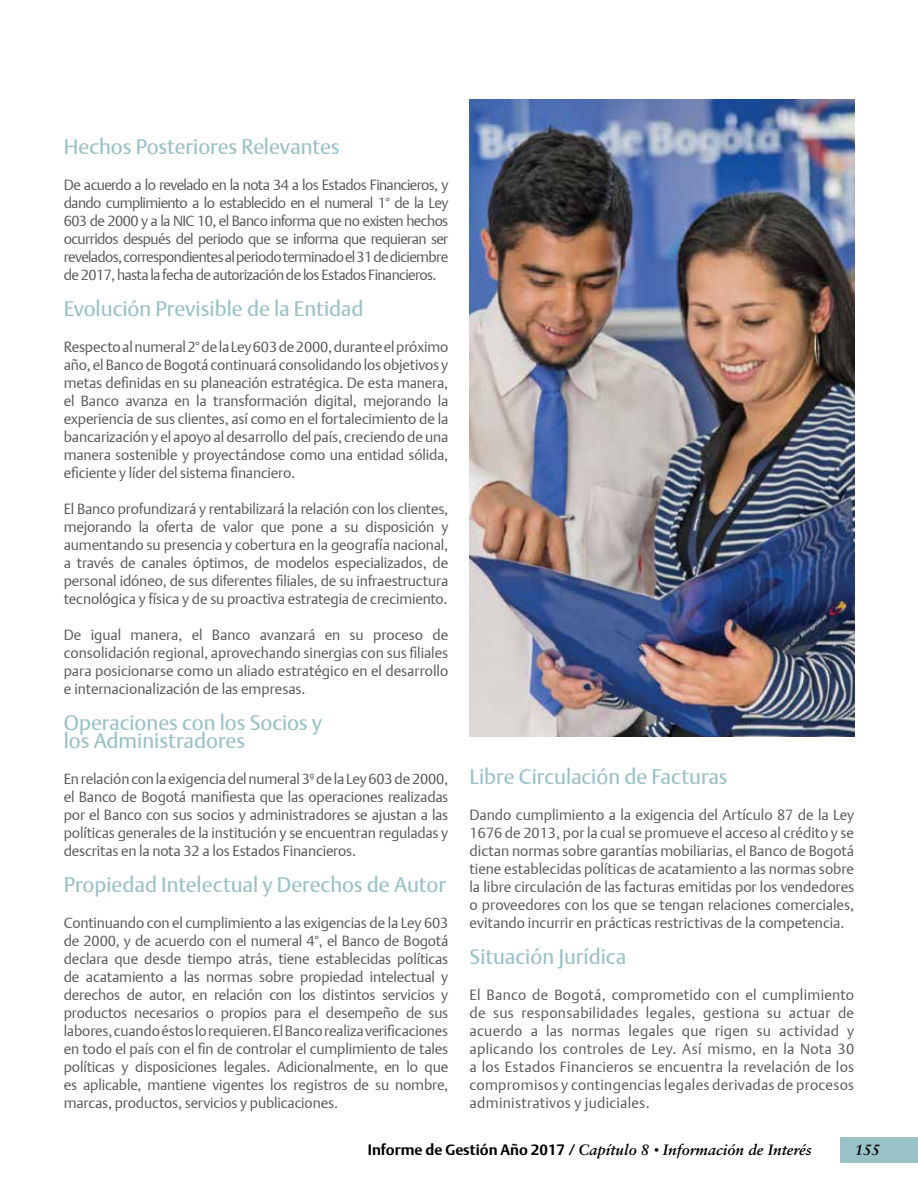
<style>
.page{position:relative;width:918px;height:1188px;background:#fff}
.page>*{position:absolute;margin:0;border:0;box-sizing:border-box;transform-origin:0 0}
.t1{font:21px/18px "DTL Argo T";color:#9ac1c5}
.t2{font:italic 700 15px "Sabon LT Std";color:#000}
.t3{font:14.7px/18px "DTL Argo T Light";letter-spacing:-.01em;color:#58595b;text-align:justify}
.s1{font-family:"DTL Argo T";font-style:normal}
.s2{font-family:"Gill Sans";font-weight:400;font-style:normal}
</style>
<div class="page">
<img style="left:470px;top:100px;width:384px;height:637px">
<div style="left:840px;top:1137px;width:78px;height:25px;background:#9ac1c5"></div>
<h1 class="t1" style="left:64px;top:137px;width:277px">Hechos Posteriores Relevantes</h1>
<p class="t3" style="left:64px;top:175px;width:386px">De acuerdo a lo revelado en la nota 34 a los Estados Financieros, y dando cumplimiento a lo establecido en el numeral 1° de la Ley 603 de 2000 y a la NIC 10, el Banco informa que no existen hechos ocurridos después del periodo que se informa que requieran ser revelados, correspondientes al periodo terminado el 31 de diciembre de 2017, hasta la fecha de autorización de los Estados Financieros.</p>
<h1 class="t1" style="left:64px;top:299px;width:301px">Evolución Previsible de la Entidad</h1>
<p class="t3" style="left:64px;top:337px;width:386px">Respecto al numeral 2° de la Ley 603 de 2000, durante el próximo año, el Banco de Bogotá continuará consolidando los objetivos y metas definidas en su planeación estratégica. De esta manera, el Banco avanza en la transformación digital, mejorando la experiencia de sus clientes, así como en el fortalecimiento de la bancarización y el apoyo al desarrollo del país, creciendo de una manera sostenible y proyectándose como una entidad sólida, eficiente y líder del sistema financiero.</p>
<p class="t3" style="left:64px;top:499px;width:386px">El Banco profundizará y rentabilizará la relación con los clientes, mejorando la oferta de valor que pone a su disposición y aumentando su presencia y cobertura en la geografía nacional, a través de canales óptimos, de modelos especializados, de personal idóneo, de sus diferentes filiales, de su infraestructura tecnológica y física y de su proactiva estrategia de crecimiento.</p>
<p class="t3" style="left:64px;top:625px;width:386px">De igual manera, el Banco avanzará en su proceso de consolidación regional, aprovechando sinergias con sus filiales para posicionarse como un aliado estratégico en el desarrollo e internacionalización de las empresas.</p>
<h1 class="t1" style="left:64px;top:713px;width:260px">Operaciones con los Socios y los Administradores</h1>
<p class="t3" style="left:64px;top:769px;width:386px">En relación con la exigencia del numeral 3º de la Ley 603 de 2000, el Banco de Bogotá manifiesta que las operaciones realizadas por el Banco con sus socios y administradores se ajustan a las políticas generales de la institución y se encuentran reguladas y descritas en la nota 32 a los Estados Financieros.</p>
<h1 class="t1" style="left:64px;top:875px;width:384px">Propiedad Intelectual y Derechos de Autor</h1>
<p class="t3" style="left:64px;top:913px;width:386px">Continuando con el cumplimiento a las exigencias de la Ley 603 de 2000, y de acuerdo con el numeral 4°, el Banco de Bogotá declara que desde tiempo atrás, tiene establecidas políticas de acatamiento a las normas sobre propiedad intelectual y derechos de autor, en relación con los distintos servicios y productos necesarios o propios para el desempeño de sus labores, cuando éstos lo requieren. El Banco realiza verificaciones en todo el país con el fin de controlar el cumplimiento de tales políticas y disposiciones legales. Adicionalmente, en lo que es aplicable, mantiene vigentes los registros de su nombre, marcas, productos, servicios y publicaciones.</p>
<h1 class="t1" style="left:470px;top:767px;width:260px">Libre Circulación de Facturas</h1>
<p class="t3" style="left:470px;top:805px;width:386px">Dando cumplimiento a la exigencia del Artículo 87 de la Ley 1676 de 2013, por la cual se promueve el acceso al crédito y se dictan normas sobre garantías mobiliarias, el Banco de Bogotá tiene establecidas políticas de acatamiento a las normas sobre la libre circulación de las facturas emitidas por los vendedores o proveedores con los que se tengan relaciones comerciales, evitando incurrir en prácticas restrictivas de la competencia.</p>
<h1 class="t1" style="left:470px;top:947px;width:158px">Situación Jurídica</h1>
<p class="t3" style="left:470px;top:985px;width:386px">El Banco de Bogotá, comprometido con el cumplimiento de sus responsabilidades legales, gestiona su actuar de acuerdo a las normas legales que rigen su actividad y aplicando los controles de Ley. Así mismo, en la Nota 30 a los Estados Financieros se encuentra la revelación de los compromisos y contingencias legales derivadas de procesos administrativos y judiciales.</p>
<p class="t2" style="left:368px;top:1141px;width:445px"><span class="s1">Informe de Gestión Año 2017</span> / Capítulo 8 <span class="s2">•</span> Información de Interés</p>
<p class="t2" style="left:855px;top:1141px;width:27px">155</p>
</div>
